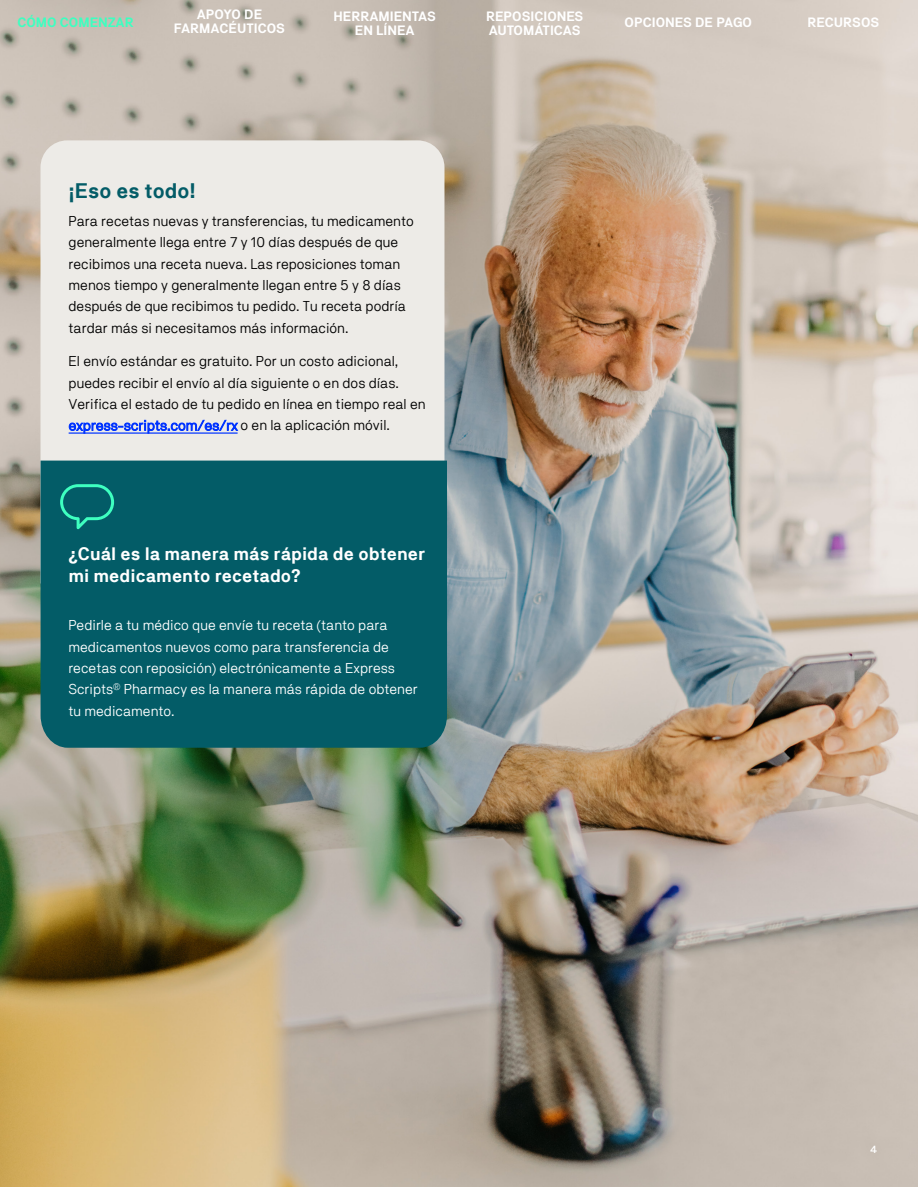
<style>
.page{position:relative;width:918px;height:1188px;background:#fff}
.page>*{position:absolute;margin:0;border:0;box-sizing:border-box;transform-origin:0 0}
.t1{font:700 21px "NB Akademie";color:#035c67}
.t2{font:700 18px/21.6px "NB Akademie";color:#fff}
.t3{font:14.25px/21.3px "NB Akademie";color:#000}
.t4{font:14.25px/21.3px "NB Akademie";color:#fff}
.t5{font:700 13.5px/13.5px "NB Akademie";color:#fff;text-align:center}
.t6{font:700 13.5px "NB Akademie";color:#3effc0}
.t7{font:10.5px "NB Akademie Mono";color:#fff}
.s1{color:#03f}
</style>
<div class="page">
<img style="left:0;top:0;width:918px;height:1187px">
<div style="left:40px;top:140px;width:404px;height:444px;background:#edebe7"></div>
<div style="left:41px;top:461px;width:406px;height:287px;background:#035c67"></div>
<svg style="left:60px;top:484px;width:54px;height:45px;background:#0d7a77"></svg>
<hr style="left:69px;top:432px;width:169px;height:2px;background:#03f">
<p class="t6" style="left:17px;top:14px;width:118px">CÓMO COMENZAR</p>
<p class="t5" style="left:174px;top:8px;width:113px">APOYO DE<br>FARMACÉUTICOS</p>
<p class="t5" style="left:334px;top:9px;width:104px">HERRAMIENTAS<br>EN LÍNEA</p>
<p class="t5" style="left:486px;top:9px;width:99px;text-align:left">REPOSICIONES<br>AUTOMÁTICAS</p>
<p class="t5" style="left:625px;top:15px;width:129px">OPCIONES DE PAGO</p>
<p class="t5" style="left:807px;top:15px;width:73px">RECURSOS</p>
<p class="t1" style="left:69px;top:178px;width:129px">¡Eso es todo!</p>
<p class="t3" style="left:69px;top:210px;width:347px">Para recetas nuevas y transferencias, tu medicamento generalmente llega entre 7 y 10 días después de que recibimos una receta nueva. Las reposiciones toman menos tiempo y generalmente llegan entre 5 y 8 días después de que recibimos tu pedido. Tu receta podría tardar más si necesitamos más información.</p>
<p class="t3" style="left:69px;top:350px;width:359px">El envío estándar es gratuito. Por un costo adicional, puedes recibir el envío al día siguiente o en dos días.<br>Verifica el estado de tu pedido en línea en tiempo real en <span class="s1">express-scripts.com/es/rx</span> o en la aplicación móvil.</p>
<p class="t2" style="left:68px;top:543px;width:358px">¿Cuál es la manera más rápida de obtener mi medicamento recetado?</p>
<p class="t4" style="left:68px;top:614px;width:351px">Pedirle a tu médico que envíe tu receta (tanto para medicamentos nuevos como para transferencia de recetas con reposición) electrónicamente a Express Scripts<sup>®</sup> Pharmacy es la manera más rápida de obtener tu medicamento.</p>
<p class="t7" style="left:870px;top:1143px;width:9px">4</p>
</div>
